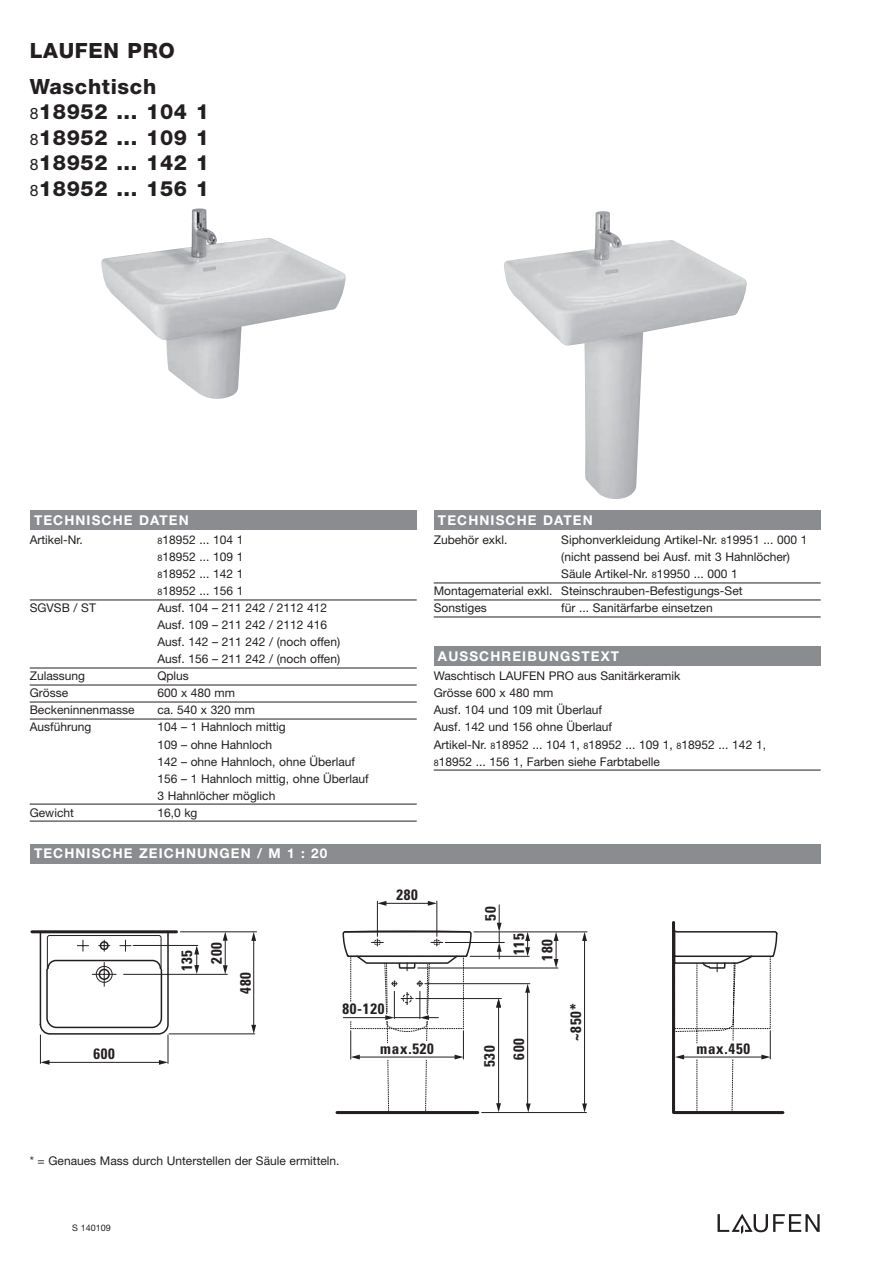
<style>
.page{position:relative;width:893px;height:1263px;background:#fff}
.page>*{position:absolute;margin:0;border:0;box-sizing:border-box;transform-origin:0 0}
.t1{font:800 21px/25.5px "Helvetica Neue";letter-spacing:.03em;color:#231f20}
.t2{font:700 condensed 15px/29.4px "Univers";letter-spacing:.05em;color:#231f20;text-align:center}
.t3{font:700 13.5px "Helvetica Neue";letter-spacing:.085em;color:#fff}
.t4{font:12px/17px "Helvetica Neue";color:#231f20}
.t5{font:9px "Helvetica Neue";color:#231f20}
.s1{font-weight:400;font-size:15.75px}
.s2{font-size:9px}
</style>
<div class="page">
<svg style="left:582px;top:1103px;width:5px;height:9px"></svg>
<svg style="left:582px;top:933px;width:5px;height:8px"></svg>
<hr style="left:584px;top:938px;width:1px;height:166px;background:#231f20">
<hr style="left:425px;top:983px;width:105px;height:1px;background:#231f20">
<svg style="left:525px;top:984px;width:5px;height:9px"></svg>
<hr style="left:527px;top:992px;width:1px;height:112px;background:#231f20">
<hr style="left:416px;top:998px;width:85px;height:1px;background:#231f20">
<hr style="left:498px;top:1007px;width:1px;height:97px;background:#231f20">
<hr style="left:418px;top:968px;width:140px;height:1px;background:#231f20">
<svg style="left:554px;top:933px;width:4px;height:35px"></svg>
<svg style="left:525px;top:933px;width:5px;height:23px"></svg>
<svg style="left:497px;top:905px;width:5px;height:54px"></svg>
<hr style="left:482px;top:1112px;width:104px;height:1px;background:#231f20">
<hr style="left:474px;top:932px;width:113px;height:1px;background:#231f20">
<svg style="left:526px;top:1103px;width:5px;height:9px"></svg>
<svg style="left:496px;top:1103px;width:5px;height:9px"></svg>
<svg style="left:496px;top:998px;width:5px;height:9px"></svg>
<hr style="left:445px;top:942px;width:59px;height:1px;background:#231f20">
<hr style="left:470px;top:956px;width:59px;height:1px;background:#231f20">
<hr style="left:169px;top:1033px;width:86px;height:1px;background:#231f20">
<svg style="left:251px;top:932px;width:5px;height:9px"></svg>
<svg style="left:251px;top:1025px;width:5px;height:9px"></svg>
<hr style="left:253px;top:940px;width:1px;height:85px;background:#231f20">
<hr style="left:124px;top:974px;width:103px;height:1px;background:#231f20">
<svg style="left:223px;top:932px;width:5px;height:42px"></svg>
<hr style="left:180px;top:931px;width:77px;height:1px;background:#231f20">
<svg style="left:672px;top:921px;width:113px;height:194px"></svg>
<hr style="left:133px;top:945px;width:65px;height:1px;background:#231f20">
<svg style="left:194px;top:945px;width:5px;height:29px"></svg>
<svg style="left:39px;top:933px;width:130px;height:132px"></svg>
<hr style="left:32px;top:930px;width:144px;height:3px;background:#231f20">
<hr style="left:337px;top:1111px;width:141px;height:3px;background:#231f20">
<hr style="left:377px;top:901px;width:1px;height:35px;background:#231f20">
<hr style="left:437px;top:901px;width:1px;height:35px;background:#231f20">
<svg style="left:377px;top:901px;width:9px;height:5px"></svg>
<svg style="left:428px;top:901px;width:9px;height:5px"></svg>
<hr style="left:386px;top:903px;width:42px;height:1px;background:#231f20">
<svg style="left:342px;top:930px;width:130px;height:185px"></svg>
<div style="left:30px;top:844px;width:791px;height:19px;background:#8a8c8f"></div>
<div style="left:30px;top:510px;width:387px;height:19px;background:#8a8c8f"></div>
<svg style="left:717px;top:1214px;width:103px;height:20px"></svg>
<img style="left:504px;top:211px;width:243px;height:288px">
<img style="left:101px;top:208px;width:245px;height:191px">
<hr style="left:30px;top:600px;width:387px;height:1px;background:#231f20">
<hr style="left:30px;top:668px;width:387px;height:1px;background:#231f20">
<hr style="left:30px;top:685px;width:387px;height:1px;background:#231f20">
<hr style="left:30px;top:702px;width:387px;height:1px;background:#231f20">
<hr style="left:30px;top:719px;width:387px;height:1px;background:#231f20">
<hr style="left:30px;top:804px;width:387px;height:1px;background:#231f20">
<hr style="left:30px;top:821px;width:387px;height:1px;background:#231f20">
<hr style="left:434px;top:770px;width:387px;height:1px;background:#231f20">
<hr style="left:434px;top:583px;width:387px;height:1px;background:#231f20">
<hr style="left:434px;top:600px;width:387px;height:1px;background:#231f20">
<hr style="left:434px;top:617px;width:387px;height:1px;background:#231f20">
<div style="left:434px;top:510px;width:387px;height:19px;background:#8a8c8f"></div>
<div style="left:434px;top:646px;width:387px;height:19px;background:#8a8c8f"></div>
<h1 class="t1" style="left:30px;top:39px;width:147px">LAUFEN PRO</h1>
<h1 class="t1" style="left:30px;top:75px;width:181px">Waschtisch<br><span class="s1">8</span>18952 ... 104 1<br><span class="s1">8</span>18952 ... 109 1<br><span class="s1">8</span>18952 ... 142 1<br><span class="s1">8</span>18952 ... 156 1</h1>
<p class="t3" style="left:34px;top:515px;width:156px">TECHNISCHE DATEN</p>
<p class="t4" style="left:30px;top:533px;width:55px">Artikel-Nr.</p>
<p class="t4" style="left:157px;top:533px;width:88px;text-align:justify"><span class="s2">8</span>18952 ... 104 1<br><span class="s2">8</span>18952 ... 109 1<br><span class="s2">8</span>18952 ... 142 1<br><span class="s2">8</span>18952 ... 156 1</p>
<p class="t4" style="left:30px;top:601px;width:68px">SGVSB / ST</p>
<p class="t4" style="left:157px;top:601px;width:184px">Ausf. 104 – 211 242 / 2112 412<br>Ausf. 109 – 211 242 / 2112 416<br>Ausf. 142 – 211 242 / (noch offen)<br>Ausf. 156 – 211 242 / (noch offen)</p>
<p class="t4" style="left:30px;top:669px;width:57px">Zulassung</p>
<p class="t4" style="left:157px;top:669px;width:33px">Qplus</p>
<p class="t4" style="left:30px;top:686px;width:40px">Grösse</p>
<p class="t4" style="left:157px;top:686px;width:79px">600 x 480 mm</p>
<p class="t4" style="left:30px;top:703px;width:106px">Beckeninnenmasse</p>
<p class="t4" style="left:157px;top:703px;width:99px">ca. 540 x 320 mm</p>
<p class="t4" style="left:30px;top:720px;width:63px">Ausführung</p>
<p class="t4" style="left:157px;top:720px;width:213px">104 – 1 Hahnloch mittig<br>109 – ohne Hahnloch<br>142 – ohne Hahnloch, ohne Überlauf<br>156 – 1 Hahnloch mittig, ohne Überlauf<br>3 Hahnlöcher möglich</p>
<p class="t4" style="left:30px;top:805px;width:46px">Gewicht</p>
<p class="t4" style="left:157px;top:805px;width:42px">16,0 kg</p>
<p class="t3" style="left:34px;top:849px;width:295px">TECHNISCHE ZEICHNUNGEN / M 1 : 20</p>
<p class="t2" style="left:174px;top:971px;width:23px;rotate:-90deg">135</p>
<p class="t2" style="left:203px;top:964px;width:23px;rotate:-90deg">200</p>
<p class="t2" style="left:232px;top:993px;width:23px;rotate:-90deg">480</p>
<p class="t3" style="left:438px;top:515px;width:156px">TECHNISCHE DATEN</p>
<p class="t4" style="left:434px;top:533px;width:75px">Zubehör exkl.</p>
<p class="t4" style="left:561px;top:533px;width:248px">Siphonverkleidung Artikel-Nr. <span class="s2">8</span>19951 ... 000 1</p>
<p class="t4" style="left:561px;top:550px;width:230px">(nicht passend bei Ausf. mit 3 Hahnlöcher)</p>
<p class="t4" style="left:561px;top:567px;width:178px">Säule Artikel-Nr. <span class="s2">8</span>19950 ... 000 1</p>
<p class="t4" style="left:434px;top:584px;width:310px">Montagematerial exkl. Steinschrauben-Befestigungs-Set</p>
<p class="t4" style="left:434px;top:601px;width:55px">Sonstiges</p>
<p class="t4" style="left:561px;top:601px;width:153px">für ... Sanitärfarbe einsetzen</p>
<p class="t3" style="left:438px;top:651px;width:183px">AUSSCHREIBUNGSTEXT</p>
<p class="t4" style="left:434px;top:669px;width:334px">Waschtisch LAUFEN PRO aus Sanitärkeramik<br>Grösse 600 x 480 mm<br>Ausf. 104 und 109 mit Überlauf<br>Ausf. 142 und 156 ohne Überlauf<br>Artikel-Nr. <span class="s2">8</span>18952 ... 104 1, <span class="s2">8</span>18952 ... 109 1, <span class="s2">8</span>18952 ... 142 1, <span class="s2">8</span>18952 ... 156 1, Farben siehe Farbtabelle</p>
<p class="t2" style="left:396px;top:881px;width:23px">280</p>
<p class="t2" style="left:477px;top:921px;width:16px;rotate:-90deg">50</p>
<p class="t2" style="left:506px;top:955px;width:23px;rotate:-90deg">115</p>
<p class="t2" style="left:534px;top:961px;width:23px;rotate:-90deg">180</p>
<p class="t2" style="left:342px;top:996px;width:44px">80-120</p>
<p class="t2" style="left:380px;top:1035px;width:55px">max.520</p>
<p class="t2" style="left:562px;top:1041px;width:39px;rotate:-90deg">~850*</p>
<p class="t2" style="left:476px;top:1067px;width:30px;rotate:-90deg">530<br>600</p>
<p class="t2" style="left:93px;top:1040px;width:23px">600</p>
<p class="t2" style="left:696px;top:1035px;width:55px">max.450</p>
<p class="t4" style="left:30px;top:1154px;width:311px">* = Genaues Mass durch Unterstellen der Säule ermitteln.</p>
<p class="t5" style="left:72px;top:1224px;width:40px">S 140109</p>
</div>
